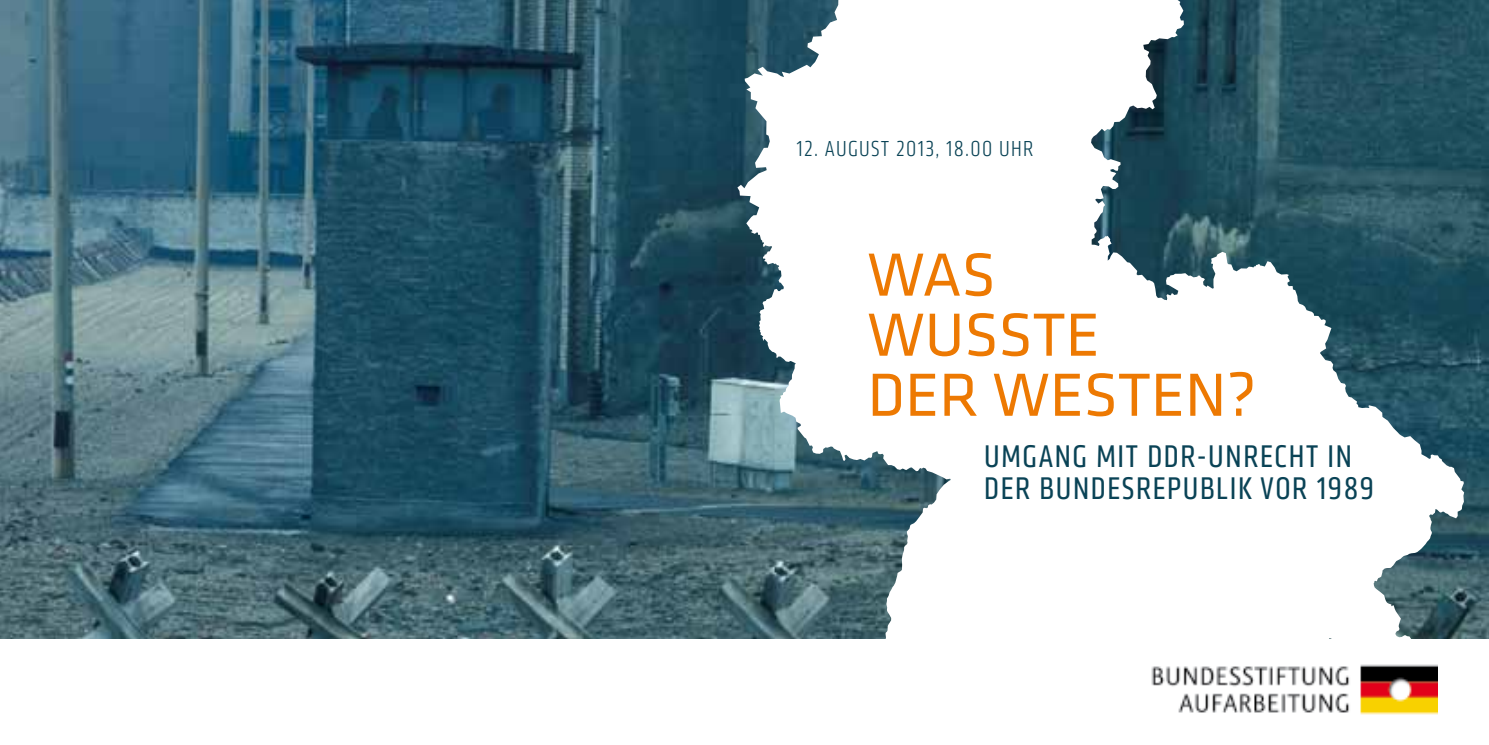
<style>
.page{position:relative;width:1489px;height:745px;background:#fff}
.page>*{position:absolute;margin:0;border:0;box-sizing:border-box;transform-origin:0 0}
.t1{font:63px/60px "Klavika";color:#ed7902}
.t2{font:condensed 32.5px/32.5px "Klavika";letter-spacing:.05em;color:#0a4356}
.t3{font:300 condensed 22.5px "Klavika";letter-spacing:.06em;color:#0a4356}
</style>
<div class="page">
<img style="left:0;top:0;width:1488px;height:638px">
<svg style="left:737px;top:0;width:726px;height:712px"></svg>
<img style="left:1150px;top:663px;width:286px;height:52px">
<p class="t3" style="left:796px;top:136px;width:238px">12. AUGUST 2013, 18.00 UHR</p>
<h1 class="t1" style="left:867px;top:242px;width:390px">WAS<br>WUSSTE<br>DER WESTEN?</h1>
<p class="t2" style="left:984px;top:440px;width:391px">UMGANG MIT DDR-UNRECHT IN<br>DER BUNDESREPUBLIK VOR 1989</p>
</div>
